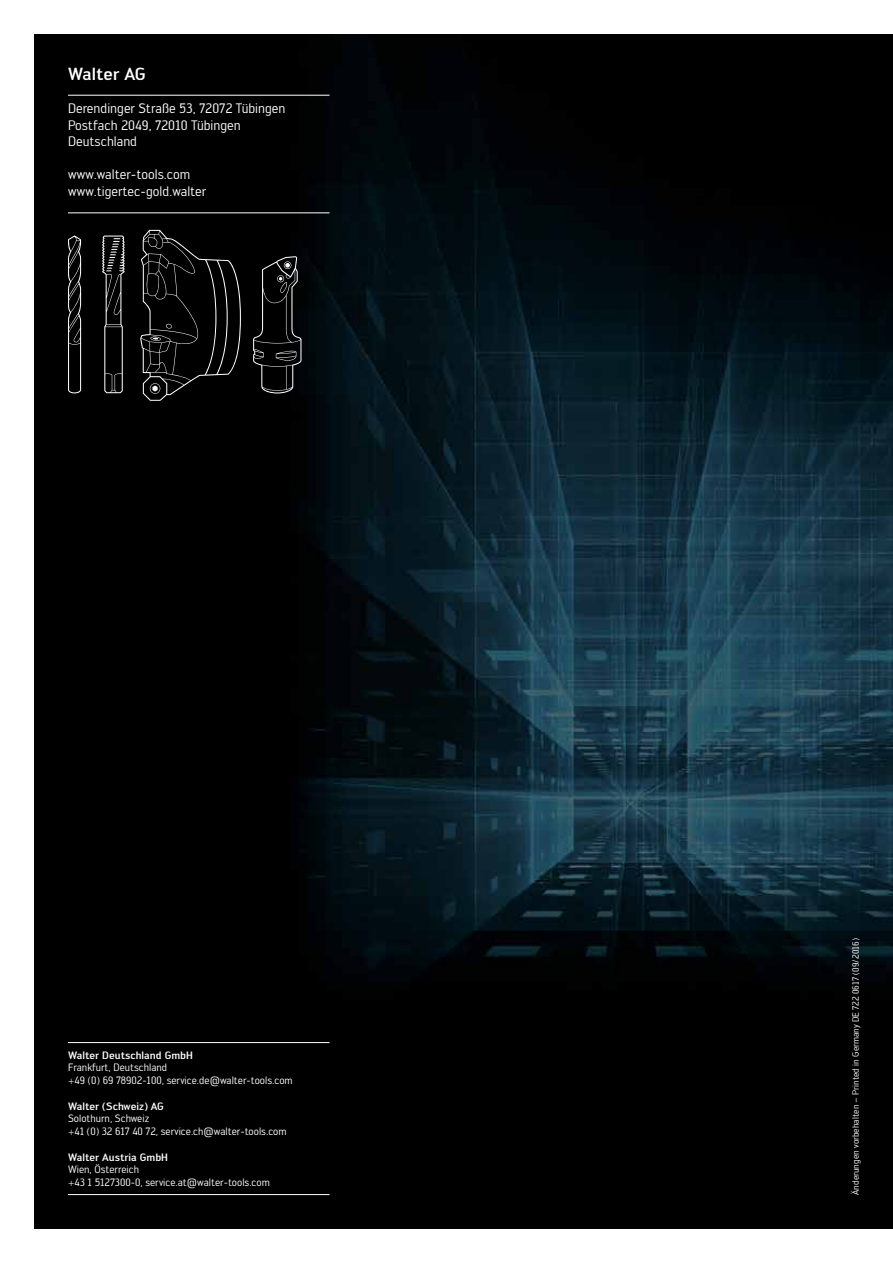
<style>
.page{position:relative;width:893px;height:1263px;background:#fff}
.page>*{position:absolute;margin:0;border:0;box-sizing:border-box;transform-origin:0 0}
.t1{font:500 17.25px "Walter PRO";color:#fff}
.t2{font:13.5px/16.5px "Walter PRO";color:#fff}
.t3{font:10.5px/12.8px "Walter PRO";color:#fff}
.t4{font:500 10.5px "Walter PRO";color:#fff}
.t5{font:9px "Walter PRO";color:#fff}
</style>
<div class="page">
<img style="left:34px;top:34px;width:859px;height:1195px">
<svg style="left:770px;top:34px;width:123px;height:434px;background:#02090d"></svg>
<hr style="left:68px;top:95px;width:262px;height:1px;background:#fff">
<hr style="left:68px;top:212px;width:262px;height:1px;background:#fff">
<svg style="left:68px;top:236px;width:13px;height:157px;background:#363636"></svg>
<svg style="left:102px;top:236px;width:23px;height:157px;background:#272727"></svg>
<svg style="left:140px;top:230px;width:101px;height:171px;background:#121212"></svg>
<svg style="left:253px;top:256px;width:48px;height:137px;background:#181819"></svg>
<hr style="left:68px;top:1042px;width:262px;height:1px;background:#fff">
<hr style="left:68px;top:1194px;width:262px;height:1px;background:#fff">
<h1 class="t1" style="left:68px;top:63px;width:79px">Walter AG</h1>
<p class="t2" style="left:68px;top:100px;width:219px">Derendinger Straße 53, 72072 Tübingen<br>Postfach 2049, 72010 Tübingen<br>Deutschland</p>
<p class="t2" style="left:68px;top:166px;width:140px">www.walter-tools.com www.tigertec-gold.walter</p>
<p class="t4" style="left:68px;top:1048px;width:126px">Walter Deutschland GmbH</p>
<p class="t3" style="left:68px;top:1061px;width:226px">Frankfurt, Deutschland<br>+49 (0) 69 78902-100, service.de@walter-tools.com</p>
<p class="t4" style="left:68px;top:1099px;width:97px">Walter (Schweiz) AG</p>
<p class="t3" style="left:68px;top:1112px;width:220px">Solothurn, Schweiz<br>+41 (0) 32 617 40 72, service.ch@walter-tools.com</p>
<p class="t4" style="left:68px;top:1150px;width:102px">Walter Austria GmbH</p>
<p class="t3" style="left:68px;top:1163px;width:203px">Wien, Österreich<br>+43 1 5127300-0, service.at@walter-tools.com</p>
<p class="t5" style="left:850px;top:1195px;width:258px;rotate:-90deg">Änderungen vorbehalten – Printed in Germany DE 722 0617 (09/2016)</p>
</div>
